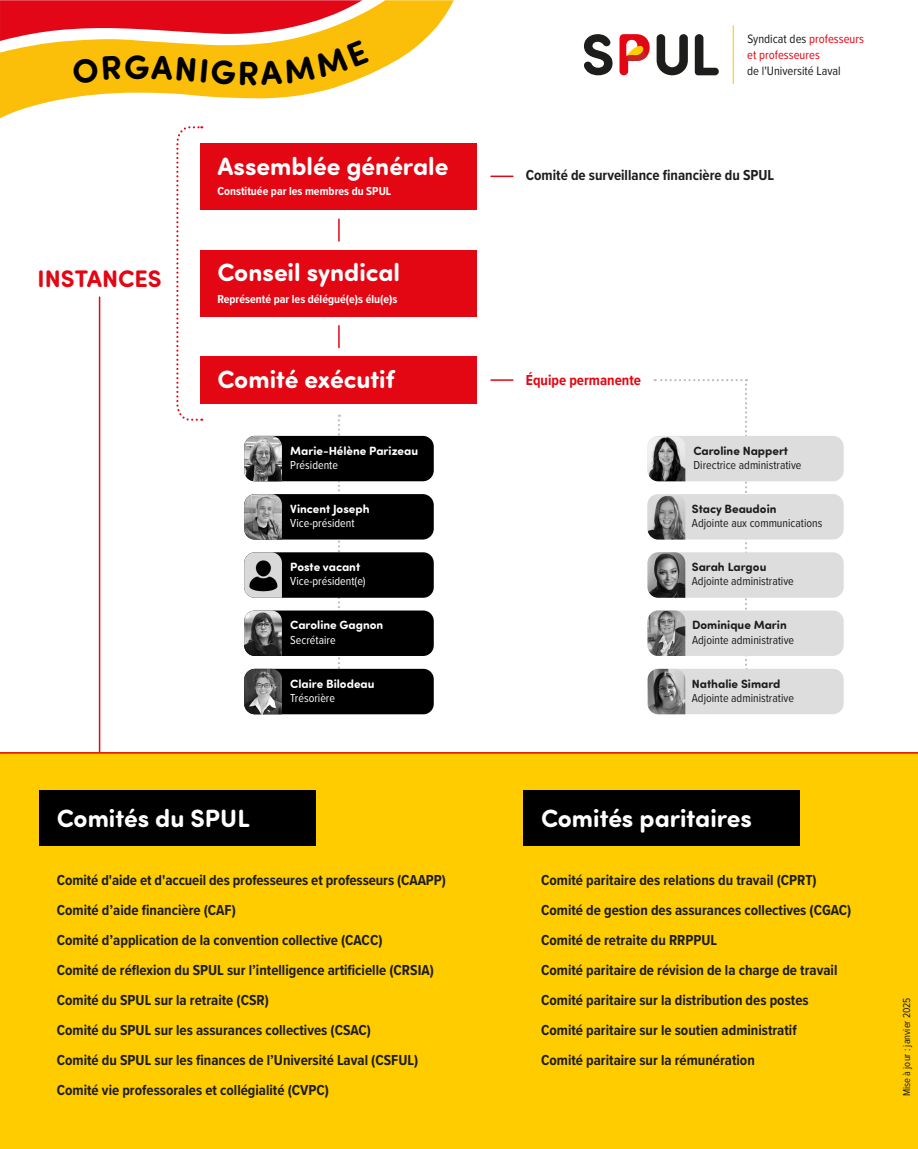
<style>
.page{position:relative;width:918px;height:1149px;background:#fff}
.page>*{position:absolute;margin:0;border:0;box-sizing:border-box;transform-origin:0 0}
.t1{font:700 33.9px "Sofia Pro Soft";color:#000}
.t2{font:700 25.05px "Sofia Pro Soft";color:#fff}
.t3{font:700 24px "Sofia Pro Soft";color:#e30613}
.t4{font:700 15px/30px "Proxima Nova Cond";color:#1d1d1b}
.t5{font:700 15px "Proxima Nova Cond";color:#e30613}
.t6{font:12.6px/16.2px "Proxima Nova Cond";color:#e30613}
.t7{font:12.6px "Proxima Nova Cond";color:#1d1d1b}
.t8{font:12px "Proxima Nova Cond";color:#1d1d1b}
.t9{font:700 12px "Sofia Pro Soft";color:#fff}
.t10{font:700 12px "Sofia Pro Soft";color:#1d1d1b}
.t11{font:700 12px "Proxima Nova Cond";color:#fff}
.t12{font:12px "Proxima Nova Cond";color:#fff}
.t13{font:10.5px "Proxima Nova Cond";color:#1d1d1b}
.s1{color:#1d1d1b}
</style>
<div class="page">
<hr style="left:99px;top:297px;width:1px;height:458px;background:#e30613">
<div style="left:0;top:752px;width:918px;height:396px;background:#fc0"></div>
<div style="left:201px;top:143px;width:276px;height:67px;background:#e30613"></div>
<div style="left:201px;top:250px;width:276px;height:67px;background:#e30613"></div>
<div style="left:201px;top:356px;width:276px;height:47px;background:#e30613"></div>
<svg style="left:338px;top:414px;width:2px;height:254px"></svg>
<svg style="left:655px;top:379px;width:92px;height:287px"></svg>
<hr style="left:338px;top:219px;width:2px;height:22px;background:#e30613">
<hr style="left:491px;top:175px;width:22px;height:2px;background:#e30613">
<hr style="left:491px;top:379px;width:22px;height:2px;background:#e30613">
<hr style="left:338px;top:325px;width:2px;height:22px;background:#e30613">
<div style="left:40px;top:790px;width:276px;height:55px;background:#000"></div>
<div style="left:524px;top:790px;width:276px;height:55px;background:#000"></div>
<hr style="left:733px;top:25px;width:1px;height:59px;background:#fc0">
<svg style="left:584px;top:34px;width:29px;height:41px"></svg>
<svg style="left:657px;top:34px;width:31px;height:41px"></svg>
<svg style="left:695px;top:34px;width:24px;height:41px"></svg>
<svg style="left:620px;top:34px;width:30px;height:41px"></svg>
<svg style="left:0;top:0;width:454px;height:118px"></svg>
<svg style="left:176px;top:126px;width:26px;height:295px"></svg>
<div style="left:244px;top:610px;width:190px;height:45px;background:#000;border-radius:11px"></div>
<img style="left:244px;top:610px;width:38px;height:45px">
<div style="left:244px;top:494px;width:190px;height:45px;background:#000;border-radius:11px"></div>
<img style="left:244px;top:494px;width:38px;height:45px">
<div style="left:244px;top:552px;width:190px;height:45px;background:#000;border-radius:11px"></div>
<img style="left:244px;top:552px;width:38px;height:45px">
<div style="left:244px;top:436px;width:190px;height:45px;background:#000;border-radius:11px"></div>
<img style="left:244px;top:436px;width:38px;height:45px">
<div style="left:648px;top:436px;width:196px;height:45px;background:#ddd;border-radius:11px"></div>
<img style="left:648px;top:436px;width:37px;height:45px">
<div style="left:648px;top:494px;width:196px;height:45px;background:#ddd;border-radius:11px"></div>
<img style="left:648px;top:495px;width:37px;height:44px">
<div style="left:648px;top:552px;width:196px;height:45px;background:#ddd;border-radius:11px"></div>
<img style="left:648px;top:552px;width:37px;height:45px">
<div style="left:648px;top:610px;width:196px;height:45px;background:#ddd;border-radius:11px"></div>
<img style="left:648px;top:610px;width:37px;height:45px">
<div style="left:648px;top:668px;width:196px;height:46px;background:#ddd;border-radius:11px"></div>
<img style="left:648px;top:668px;width:37px;height:46px">
<div style="left:244px;top:668px;width:190px;height:46px;background:#000;border-radius:11px"></div>
<img style="left:244px;top:668px;width:38px;height:46px">
<hr style="left:0;top:751px;width:918px;height:2px;background:#e30613">
<svg style="left:0;top:0;width:369px;height:86px"></svg>
<p class="t6" style="left:747px;top:30px;width:118px"><span class="s1">Syndicat des</span> professeurs et professeures</p>
<h1 class="t1" style="left:124px;top:42px;width:27px">G</h1>
<p class="t7" style="left:747px;top:62px;width:95px">de l'Université Laval</p>
<h3 class="t3" style="left:38px;top:261px;width:125px">INSTANCES</h3>
<h2 class="t2" style="left:217px;top:148px;width:232px">Assemblée générale</h2>
<p class="t11" style="left:217px;top:182px;width:175px">Constituée par les membres du SPUL</p>
<h2 class="t2" style="left:217px;top:254px;width:184px">Conseil syndical</h2>
<p class="t11" style="left:217px;top:290px;width:182px">Représenté par les délégué(e)s élu(e)s</p>
<p class="t4" style="left:526px;top:160px;width:250px">Comité de surveillance financière du SPUL</p>
<h2 class="t2" style="left:217px;top:361px;width:179px">Comité exécutif</h2>
<p class="t5" style="left:526px;top:368px;width:117px">Équipe permanente</p>
<p class="t9" style="left:290px;top:441px;width:129px">Marie-Hélène Parizeau</p>
<p class="t12" style="left:290px;top:456px;width:49px">Présidente</p>
<p class="t9" style="left:290px;top:499px;width:81px">Vincent Joseph</p>
<p class="t12" style="left:290px;top:514px;width:66px">Vice-président</p>
<p class="t9" style="left:290px;top:558px;width:71px">Poste vacant</p>
<p class="t12" style="left:290px;top:572px;width:77px">Vice-président(e)</p>
<p class="t9" style="left:290px;top:616px;width:95px">Caroline Gagnon</p>
<p class="t12" style="left:290px;top:630px;width:47px">Secrétaire</p>
<p class="t9" style="left:290px;top:674px;width:86px">Claire Bilodeau</p>
<p class="t12" style="left:290px;top:689px;width:46px">Trésorière</p>
<p class="t10" style="left:693px;top:441px;width:96px">Caroline Nappert</p>
<p class="t8" style="left:693px;top:456px;width:110px">Directrice administrative</p>
<p class="t10" style="left:692px;top:499px;width:86px">Stacy Beaudoin</p>
<p class="t8" style="left:692px;top:514px;width:132px">Adjointe aux communications</p>
<p class="t10" style="left:692px;top:558px;width:76px">Sarah Largou</p>
<p class="t8" style="left:692px;top:572px;width:104px">Adjointe administrative</p>
<p class="t10" style="left:692px;top:616px;width:96px">Dominique Marin</p>
<p class="t8" style="left:692px;top:630px;width:104px">Adjointe administrative</p>
<p class="t10" style="left:692px;top:674px;width:90px">Nathalie Simard</p>
<p class="t8" style="left:692px;top:689px;width:104px">Adjointe administrative</p>
<h2 class="t2" style="left:57px;top:799px;width:194px">Comités du SPUL</h2>
<h2 class="t2" style="left:541px;top:799px;width:213px">Comités paritaires</h2>
<p class="t4" style="left:57px;top:864px;width:391px">Comité d'aide et d'accueil des professeures et professeurs (CAAPP)<br>Comité d’aide financière (CAF)<br>Comité d’application de la convention collective (CACC)<br>Comité de réflexion du SPUL sur l’intelligence artificielle (CRSIA)<br>Comité du SPUL sur la retraite (CSR)<br>Comité du SPUL sur les assurances collectives (CSAC)<br>Comité du SPUL sur les finances de l’Université Laval (CSFUL)<br>Comité vie professorales et collégialité (CVPC)</p>
<p class="t4" style="left:541px;top:864px;width:312px">Comité paritaire des relations du travail (CPRT)<br>Comité de gestion des assurances collectives (CGAC)<br>Comité de retraite du RRPPUL<br>Comité paritaire de révision de la charge de travail Comité paritaire sur la distribution des postes Comité paritaire sur le soutien administratif<br>Comité paritaire sur la rémunération</p>
<p class="t13" style="left:899px;top:1095px;width:100px;rotate:-90deg">Mise à jour : janvier 2025</p>
</div>
